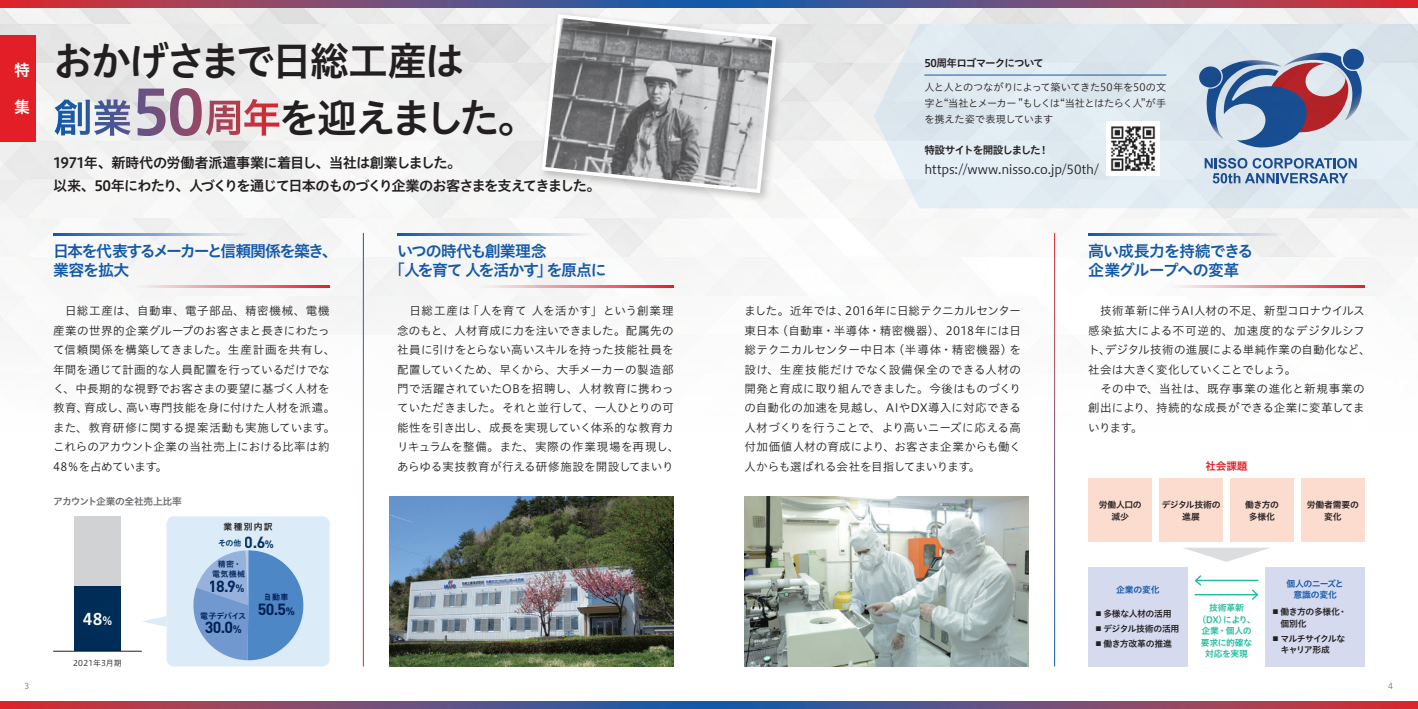
<style>
.page{position:relative;width:1418px;height:709px;background:#fff}
.page>*{position:absolute;margin:0;border:0;box-sizing:border-box;transform-origin:0 0}
.t1{font:39.88px "Hiragino UD Sans Std W6";letter-spacing:-.07em;color:#231f20}
.t2{font:16px "Hiragino UD Sans Std W6";letter-spacing:-.075em;color:#1359a9}
.t3{font:16px "Hiragino UD Sans Std W6";letter-spacing:-.11em;color:#1359a9}
.t4{font:16px "Hiragino UD Sans Std W6";letter-spacing:-.055em;color:#1359a9}
.t5{font:700 16px "DIN";color:#00376b}
.t6{font:16px "Hiragino UD Sans Std W6";color:#fff}
.t7{font:14.12px "Hiragino UD Sans Std W6";letter-spacing:-.065em;color:#231f20}
.t8{font:14.12px "Hiragino UD Sans Std W6";letter-spacing:-.04em;color:#231f20}
.t9{font:12.38px "Hiragino UD Sans Std W3";letter-spacing:-.015em;color:#231f20}
.t10{font:11.5px/19.5px "Hiragino UD Sans Std W3";letter-spacing:.01em;color:#231f20}
.t11{font:10.62px "Hiragino UD Sans Std W6";letter-spacing:-.085em;color:#231f20}
.t12{font:10.62px "Hiragino UD Sans Std W6";color:#e21f26}
.t13{font:10.12px/16px "Hiragino UD Sans Std W3";letter-spacing:-.03em;color:#231f20;text-align:justify}
.t14{font:9.75px "Hiragino UD Sans Std W6";letter-spacing:-.035em;color:#6c6d70}
.t15{font:8.88px/11.5px "Hiragino UD Sans Std W6";letter-spacing:-.035em;color:#231f20}
.t16{font:8.88px "Hiragino UD Sans Std W6";letter-spacing:-.045em;color:#24bb9d}
.t17{font:8.88px/11.5px "Hiragino UD Sans Std W6";letter-spacing:-.085em;color:#231f20}
.t18{font:8.88px "Hiragino UD Sans Std W6";letter-spacing:-.03em;color:#1359a9}
.t19{font:8.88px "Hiragino UD Sans Std W6";letter-spacing:-.085em;color:#1359a9}
.t20{font:300 8.88px "Univers LT Std";color:#6c6d70}
.t21{font:8px/9.8px "Hiragino UD Sans Std W6";letter-spacing:.015em;color:#00376b;text-align:center}
.t22{font:8px "Hiragino UD Sans Std W3";letter-spacing:.015em;color:#231f20}
.s1{color:#fff}
.s2{font-size:62px;color:#fff}
.s3{font-size:11.5px}
.s4{font-family:"DIN";font-weight:700;font-size:16px}
.s5{font-family:"DIN";font-weight:700;font-size:10.62px}
.s6{font-size:10.62px}
.s7{font-size:6.25px}
</style>
<div class="page">
<img style="left:0;top:7px;width:1417px;height:695px">
<svg style="left:0;top:702px;width:709px;height:7px;background:#794972"></svg>
<svg style="left:0;top:0;width:709px;height:7px;background:#794972"></svg>
<svg style="left:709px;top:702px;width:708px;height:7px;background:#774974"></svg>
<svg style="left:709px;top:0;width:708px;height:7px;background:#774974"></svg>
<div style="left:167px;top:516px;width:163px;height:150px;background:#dbebf8;border-radius:7px"></div>
<div style="left:74px;top:516px;width:46px;height:135px;background:#d1d2d4"></div>
<div style="left:0;top:35px;width:35px;height:107px;background:#e21f26"></div>
<hr style="left:53px;top:233px;width:195px;height:3px;background:#1359a9">
<hr style="left:135px;top:285px;width:195px;height:3px;background:#e21f26">
<hr style="left:397px;top:233px;width:195px;height:3px;background:#1359a9">
<hr style="left:478px;top:285px;width:195px;height:3px;background:#e21f26">
<hr style="left:1088px;top:233px;width:195px;height:3px;background:#1359a9">
<hr style="left:1169px;top:285px;width:195px;height:3px;background:#e21f26">
<img style="left:390px;top:496px;width:283px;height:170px">
<div style="left:1088px;top:478px;width:64px;height:64px;background:#fbdcce"></div>
<div style="left:1088px;top:567px;width:99px;height:99px;background:#d5daee"></div>
<div style="left:1265px;top:567px;width:99px;height:99px;background:#d5daee"></div>
<div style="left:1230px;top:478px;width:63px;height:64px;background:#fbdcce"></div>
<div style="left:1159px;top:478px;width:63px;height:64px;background:#fbdcce"></div>
<div style="left:1300px;top:478px;width:64px;height:64px;background:#fbdcce"></div>
<img style="left:744px;top:496px;width:284px;height:170px">
<hr style="left:363px;top:233px;width:1px;height:433px;background:#fff">
<hr style="left:1054px;top:233px;width:1px;height:433px;background:#fff">
<hr style="left:53px;top:651px;width:89px;height:1px;background:#231f20">
<div style="left:74px;top:586px;width:46px;height:65px;background:#002d58"></div>
<svg style="left:142px;top:616px;width:25px;height:10px"></svg>
<svg style="left:193px;top:550px;width:110px;height:110px"></svg>
<svg style="left:873px;top:24px;width:544px;height:184px;background:#dfe9f0"></svg>
<svg style="left:1204px;top:158px;width:152px;height:25px;background:#95aecc"></svg>
<svg style="left:1199px;top:49px;width:164px;height:99px;background:#9599b4"></svg>
<img style="left:1106px;top:122px;width:53px;height:53px">
<hr style="left:924px;top:75px;width:242px;height:1px;background:#1359a9">
<div style="left:538px;top:11px;width:249px;height:193px;background:#231f20;opacity:.3"></div>
<svg style="left:539px;top:12px;width:239px;height:183px;background:#aaaaab"></svg>
<svg style="left:1182px;top:547px;width:88px;height:15px"></svg>
<hr style="left:1195px;top:579px;width:63px;height:2px;background:#24bb9d">
<svg style="left:1193px;top:573px;width:9px;height:14px"></svg>
<hr style="left:1194px;top:594px;width:63px;height:1px;background:#24bb9d">
<svg style="left:1250px;top:588px;width:9px;height:13px"></svg>
<p class="t6" style="left:14px;top:58px;width:17px">特</p>
<p class="t6" style="left:14px;top:95px;width:17px">集</p>
<p class="t1" style="left:53px;top:30px;width:413px">おかげさまで日総工産は</p>
<p class="t1" style="left:53px;top:87px;width:486px"><span class="s1">創業</span><span class="s2">50</span><span class="s1">周年</span>を迎えました。</p>
<p class="t8" style="left:53px;top:152px;width:409px">1971年、新時代の労働者派遣事業に着目し、当社は創業しました。</p>
<p class="t7" style="left:53px;top:174px;width:549px">以来、50年にわたり、人づくりを通じて日本のものづくり企業のお客さまを支えてきました。</p>
<p class="t3" style="left:53px;top:238px;width:286px">日本を代表するメーカーと信頼関係を築き、</p>
<p class="t2" style="left:53px;top:258px;width:78px">業容を拡大</p>
<p class="t2" style="left:397px;top:238px;width:151px">いつの時代も創業理念</p>
<p class="t2" style="left:389px;top:258px;width:219px">「人を育て 人を活かす」を原点に</p>
<p class="t11" style="left:924px;top:54px;width:121px">50周年ロゴマークについて</p>
<p class="t13" style="left:924px;top:79px;width:243px">人と人とのつながりによって築いてきた50年を50の文字と“当社とメーカー ”もしくは“当社とはたらく人”が手を携えた姿で表現しています</p>
<p class="t11" style="left:924px;top:142px;width:126px">特設サイトを開設しました！</p>
<p class="t9" style="left:924px;top:159px;width:177px">https://www.nisso.co.jp/50th/</p>
<p class="t2" style="left:1088px;top:238px;width:167px">高い成長力を持続できる</p>
<p class="t4" style="left:1088px;top:258px;width:153px">企業グループへの変革</p>
<p class="t10" style="left:53px;top:300px;width:284px">　日総工産は、自動車、電子部品、精密機械、電機産業の世界的企業グループのお客さまと長きにわたって信頼関係を構築してきました。生産計画を共有し、年間を通じて計画的な人員配置を行っているだけでなく、中長期的な視野でお客さまの要望に基づく人材を教育、育成し、高い専門技能を身に付けた人材を派遣。また、教育研修に関する提案活動も実施しています。これらのアカウント企業の当社売上における比率は約<br>48％を占めています。</p>
<p class="t14" style="left:53px;top:494px;width:130px">アカウント企業の全社売上比率</p>
<p class="t6" style="left:83px;top:606px;width:31px">48<span class="s3">%</span></p>
<p class="t22" style="left:73px;top:656px;width:50px">2021年3月期</p>
<p class="t15" style="left:223px;top:520px;width:51px">業種別内訳</p>
<p class="t21" style="left:218px;top:537px;width:57px">その他 <span class="s4">0.6</span><span class="s5">%</span></p>
<p class="t21" style="left:212px;top:559px;width:35px">精密・電気機械</p>
<h2 class="t5" style="left:209px;top:576px;width:37px">18.9<span class="s6">%</span></h2>
<p class="t21" style="left:264px;top:592px;width:26px">自動車</p>
<p class="t21" style="left:200px;top:610px;width:96px">電子デバイス <sup>50.5</sup><sup>%</sup></p>
<h2 class="t5" style="left:205px;top:617px;width:39px">30.0<span class="s6">%</span></h2>
<p class="t10" style="left:397px;top:300px;width:284px">　日総工産は「人を育て 人を活かす」という創業理念のもと、人材育成に力を注いできました。配属先の社員に引けをとらない高いスキルを持った技能社員を配置していくため、早くから、大手メーカーの製造部門で活躍されていたOBを招聘し、人材教育に携わっていただきました。それと並行して、一人ひとりの可能性を引き出し、成長を実現していく体系的な教育カリキュラムを整備。また、実際の作業現場を再現し、あらゆる実技教育が行える研修施設を開設してまいり</p>
<p class="t10" style="left:1088px;top:300px;width:284px">　技術革新に伴うAI人材の不足、新型コロナウイルス感染拡大による不可逆的、加速度的なデジタルシフト、デジタル技術の進展による単純作業の自動化など、社会は大きく変化していくことでしょう。</p>
<p class="t10" style="left:744px;top:300px;width:278px;text-align:justify">ました。近年では、2016年に日総テクニカルセンター東日本（自動車・半導体・精密機器）、2018年には日総テクニカルセンター中日本（半導体・精密機器）を設け、生産技能だけでなく設備保全のできる人材の開発と育成に取り組んできました。今後はものづくりの自動化の加速を見越し、AIやDX導入に対応できる人材づくりを行うことで、より高いニーズに応える高付加価値人材の育成により、お客さま企業からも働く人からも選ばれる会社を目指してまいります。</p>
<p class="t10" style="left:1088px;top:378px;width:278px;text-align:justify">　その中で、当社は、既存事業の進化と新規事業の創出により、持続的な成長ができる企業に変革してまいります。</p>
<p class="t12" style="left:1205px;top:458px;width:43px">社会課題</p>
<p class="t15" style="left:1098px;top:498px;width:45px">労働人口の</p>
<p class="t15" style="left:1111px;top:510px;width:19px">減少</p>
<p class="t15" style="left:1161px;top:498px;width:60px;text-align:center">デジタル技術の進展</p>
<p class="t15" style="left:1306px;top:498px;width:54px">労働者需要の</p>
<p class="t15" style="left:1245px;top:498px;width:35px">働き方の</p>
<p class="t15" style="left:1248px;top:510px;width:28px">多様化</p>
<p class="t15" style="left:1324px;top:510px;width:19px">変化</p>
<p class="t18" style="left:1116px;top:582px;width:45px">企業の変化</p>
<p class="t15" style="left:1095px;top:607px;width:78px"><span class="s7">■</span> 多様な人材の活用</p>
<p class="t15" style="left:1095px;top:622px;width:85px"><span class="s7">■</span> デジタル技術の活用</p>
<p class="t15" style="left:1095px;top:637px;width:78px"><span class="s7">■</span> 働き方改革の推進</p>
<p class="t16" style="left:1209px;top:601px;width:36px">技術革新</p>
<p class="t16" style="left:1197px;top:612px;width:60px">（DX）により、</p>
<p class="t16" style="left:1201px;top:624px;width:51px">企業・個人の</p>
<p class="t16" style="left:1200px;top:636px;width:53px">要求に的確な</p>
<p class="t16" style="left:1205px;top:647px;width:44px">対応を実現</p>
<p class="t19" style="left:1286px;top:577px;width:59px">個人のニーズと</p>
<p class="t18" style="left:1293px;top:588px;width:45px">意識の変化</p>
<p class="t15" style="left:1280px;top:605px;width:68px;text-indent:-8px"><span class="s7">■</span> 働き方の多様化・個別化</p>
<p class="t17" style="left:1280px;top:632px;width:66px;text-indent:-8px"><span class="s7">■</span> マルチサイクルなキャリア形成</p>
<p class="t20" style="left:25px;top:680px;width:6px">3</p>
<p class="t20" style="left:1388px;top:680px;width:6px">4</p>
</div>
